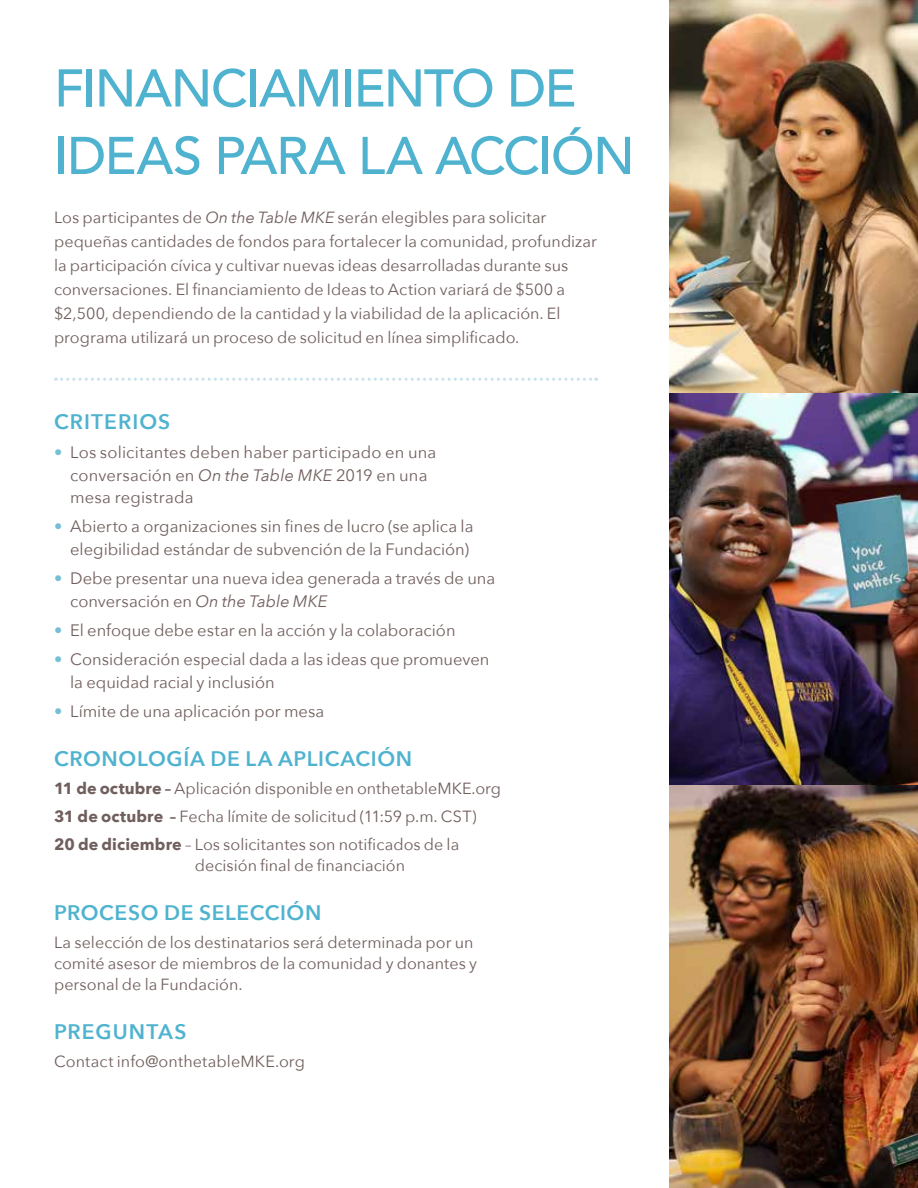
<style>
.page{position:relative;width:918px;height:1188px;background:#fff}
.page>*{position:absolute;margin:0;border:0;box-sizing:border-box;transform-origin:0 0}
.t1{font:500 52.5px/67.5px "Avenir";letter-spacing:-.03em;color:#4fb3cf}
.t2{font:600 21px "Avenir Next";letter-spacing:.035em;color:#4fb3cf}
.t3{font:16.5px/22.5px "Avenir Next";color:#705f5d}
.t4{font:16.2px/24px "Avenir Next";color:#705f5d}
.s1{font-style:italic}
.s2{color:#74bfd6}
.s3{font-weight:700}
.s4{font-weight:600}
</style>
<div class="page">
<img style="left:670px;top:392px;width:248px;height:796px">
<img style="left:670px;top:0;width:248px;height:392px">
<svg style="left:56px;top:378px;width:541px;height:3px"></svg>
<h1 class="t1" style="left:54px;top:52px;width:582px">FINANCIAMIENTO DE<br>IDEAS PARA LA ACCIÓN</h1>
<p class="t4" style="left:54px;top:204px;width:544px">Los participantes de <span class="s1">On the Table MKE</span> serán elegibles para solicitar pequeñas cantidades de fondos para fortalecer la comunidad, profundizar la participación cívica y cultivar nuevas ideas desarrolladas durante sus conversaciones. El financiamiento de Ideas to Action variará de $500 a $2,500, dependiendo de la cantidad y la viabilidad de la aplicación. El programa utilizará un proceso de solicitud en línea simplificado.</p>
<p class="t2" style="left:54px;top:404px;width:118px">CRITERIOS</p>
<p class="t3" style="left:70px;top:441px;width:368px;text-indent:-16px"><span class="s2">•</span> Los solicitantes deben haber participado en una conversación en <span class="s1">On the Table MKE</span> 2019 en una mesa registrada</p>
<p class="t3" style="left:54px;top:515px;width:421px;text-align:right"><span class="s2">•</span> Abierto a organizaciones sin fines de lucro (se aplica la elegibilidad estándar de subvención de la Fundación)</p>
<p class="t3" style="left:70px;top:567px;width:427px;text-indent:-16px"><span class="s2">•</span> Debe presentar una nueva idea generada a través de una conversación en <span class="s1">On the Table MKE</span></p>
<p class="t3" style="left:54px;top:618px;width:403px"><span class="s2">•</span> El enfoque debe estar en la acción y la colaboración</p>
<p class="t3" style="left:70px;top:648px;width:421px;text-indent:-16px"><span class="s2">•</span> Consideración especial dada a las ideas que promueven la equidad racial y inclusión</p>
<p class="t3" style="left:54px;top:699px;width:272px"><span class="s2">•</span> Límite de una aplicación por mesa</p>
<p class="t2" style="left:54px;top:741px;width:360px">CRONOLOGÍA DE LA APLICACIÓN</p>
<p class="t4" style="left:54px;top:774px;width:448px;line-height:27.8px"><span class="s3">11 de octubre</span> <span class="s4">–</span> Aplicación disponible en onthetableMKE.org<br><span class="s3">31 de octubre</span> <span class="s4">–</span> Fecha límite de solicitud (11:59 p.m. CST)<br><span class="s3">20 de diciembre</span> – Los solicitantes son notificados de la</p>
<p class="t4" style="left:195px;top:852px;width:212px">decisión final de financiación</p>
<p class="t2" style="left:54px;top:895px;width:269px">PROCESO DE SELECCIÓN</p>
<p class="t4" style="left:54px;top:931px;width:424px;line-height:21px">La selección de los destinatarios será determinada por un comité asesor de miembros de la comunidad y donantes y personal de la Fundación.</p>
<p class="t2" style="left:54px;top:1014px;width:134px">PREGUNTAS</p>
<p class="t4" style="left:54px;top:1049px;width:252px">Contact info@onthetableMKE.org</p>
</div>
